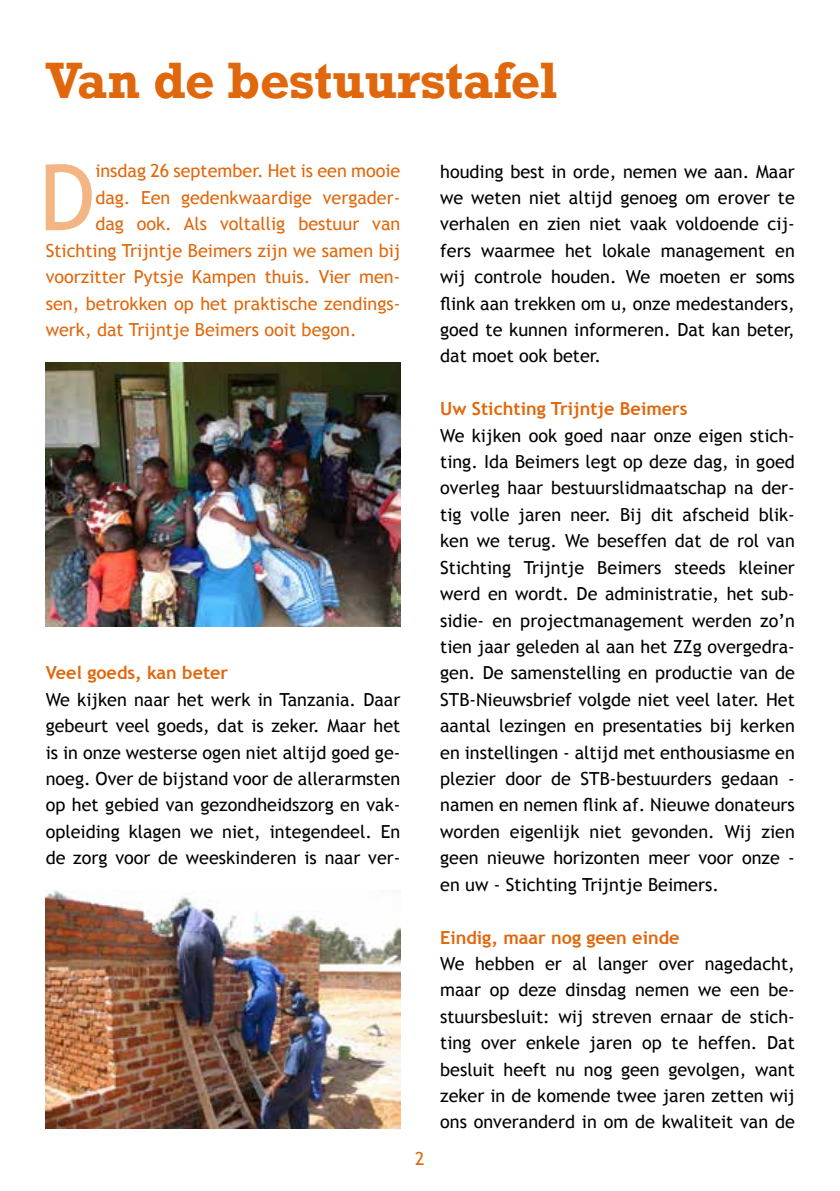
<style>
.page{position:relative;width:840px;height:1191px;background:#fff}
.page>*{position:absolute;margin:0;border:0;box-sizing:border-box;transform-origin:0 0}
.t1{font:91.8px "Trebuchet MS";color:#f2b583}
.t2{font:700 48px "Rockwell";color:#e0670b}
.t3{font:18px/26.4px "Trebuchet MS";color:#000;text-align:justify}
.t4{font:18px "Trebuchet MS";color:#e0670b}
.t5{font:700 18px "Trebuchet MS";color:#e0670b}
</style>
<div class="page">
<img style="left:46px;top:362px;width:354px;height:264px">
<img style="left:46px;top:890px;width:354px;height:238px">
<h2 class="t2" style="left:46px;top:50px;width:513px">Van de bestuurstafel</h2>
<h1 class="t1" style="left:39px;top:144px;width:58px">D</h1>
<p class="t4" style="left:95px;top:160px;width:306px">insdag 26 september. Het is een mooie</p>
<p class="t4" style="left:95px;top:187px;width:306px">dag. Een gedenkwaardige vergader-</p>
<p class="t4" style="left:95px;top:213px;width:306px">dag ook. Als voltallig bestuur van</p>
<p class="t4" style="left:46px;top:240px;width:356px">Stichting Trijntje Beimers zijn we samen bij</p>
<p class="t4" style="left:46px;top:266px;width:356px">voorzitter Pytsje Kampen thuis. Vier men-</p>
<p class="t4" style="left:46px;top:292px;width:356px">sen, betrokken op het praktische zendings-</p>
<p class="t4" style="left:46px;top:319px;width:312px">werk, dat Trijntje Beimers ooit begon.</p>
<p class="t5" style="left:46px;top:661px;width:184px">Veel goeds, kan beter</p>
<p class="t3" style="left:46px;top:686px;width:356px">We kijken naar het werk in Tanzania. Daar gebeurt veel goeds, dat is zeker. Maar het is in onze westerse ogen niet altijd goed ge&shy;noeg. Over de bijstand voor de allerarmsten op het gebied van gezondheidszorg en vak&shy;opleiding klagen we niet, integendeel. En de zorg voor de weeskinderen is naar ver-</p>
<p class="t4" style="left:415px;top:1147px;width:11px">2</p>
<p class="t3" style="left:440px;top:158px;width:356px">houding best in orde, nemen we aan. Maar we weten niet altijd genoeg om erover te verhalen en zien niet vaak voldoende cij&shy;fers waarmee het lokale management en wij controle houden. We moeten er soms flink aan trekken om u, onze medestanders, goed te kunnen informeren. Dat kan beter, dat moet ook beter.</p>
<p class="t5" style="left:440px;top:397px;width:249px">Uw Stichting Trijntje Beimers</p>
<p class="t3" style="left:440px;top:422px;width:356px">We kijken ook goed naar onze eigen stich&shy;ting. Ida Beimers legt op deze dag, in goed overleg haar bestuurslidmaatschap na der&shy;tig volle jaren neer. Bij dit afscheid blik&shy;ken we terug. We beseffen dat de rol van Stichting Trijntje Beimers steeds kleiner werd en wordt. De administratie, het sub&shy;sidie- en projectmanagement werden zo’n tien jaar geleden al aan het ZZg overgedra&shy;gen. De samenstelling en productie van de STB-Nieuwsbrief volgde niet veel later. Het aantal lezingen en presentaties bij kerken en instellingen - altijd met enthousiasme en plezier door de STB-bestuurders gedaan - namen en nemen flink af. Nieuwe donateurs worden eigenlijk niet gevonden. Wij zien geen nieuwe horizonten meer voor onze - en uw - Stichting Trijntje Beimers.</p>
<p class="t5" style="left:440px;top:926px;width:241px">Eindig, maar nog geen einde</p>
<p class="t3" style="left:440px;top:950px;width:356px">We hebben er al langer over nagedacht, maar op deze dinsdag nemen we een be&shy;stuursbesluit: wij streven ernaar de stich&shy;ting over enkele jaren op te heffen. Dat besluit heeft nu nog geen gevolgen, want zeker in de komende twee jaren zetten wij ons onveranderd in om de kwaliteit van de</p>
</div>
